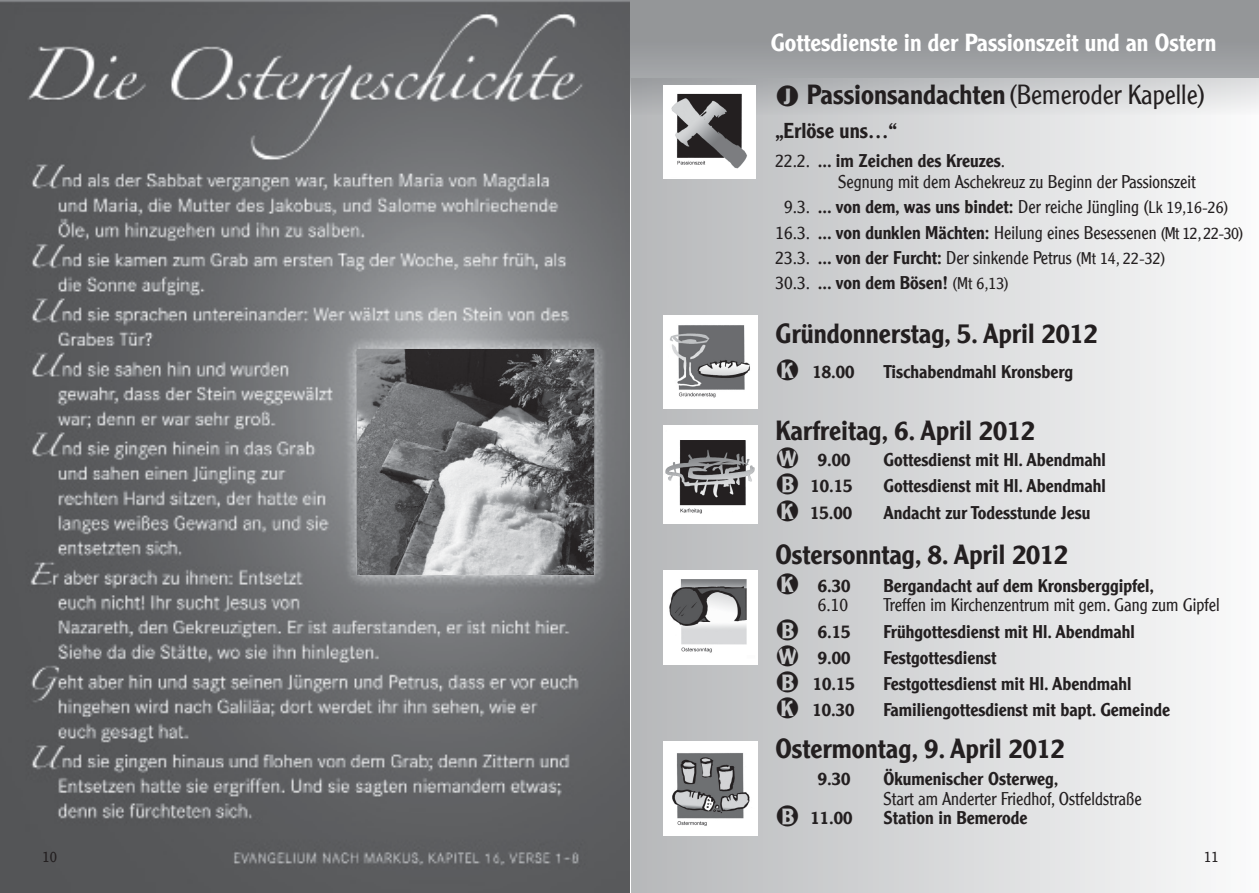
<style>
.page{position:relative;width:1259px;height:893px;background:#fff}
.page>*{position:absolute;margin:0;border:0;box-sizing:border-box;transform-origin:0 0}
.t1{font:500 27px "Clearface Gothic LH";color:#231f20}
.t2{font:300 27px "Clearface Gothic LH";color:#231f20}
.t3{font:500 24px "Clearface Gothic LH";color:#fff}
.t4{font:500 21px "Clearface Gothic LH";color:#231f20}
.t5{font:300 18px/25.2px "Clearface Gothic LH";color:#231f20}
.t6{font:500 18px "Clearface Gothic LH";color:#231f20}
.t7{font:300 15px "Clearface Gothic LH";color:#231f20}
.s1{font-weight:500}
.s2{font-size:16.5px}
</style>
<div class="page">
<div style="left:629px;top:0;width:630px;height:115px;background:linear-gradient(to right,#989a9d,#9a9c9e)"></div>
<img style="left:0;top:0;width:629px;height:893px">
<div style="left:631px;top:79px;width:628px;height:814px;background:linear-gradient(to right,#b6b8ba,#f9fafa)"></div>
<img style="left:357px;top:349px;width:236px;height:226px">
<img style="left:663px;top:315px;width:94px;height:94px">
<img style="left:663px;top:425px;width:94px;height:98px">
<img style="left:663px;top:742px;width:94px;height:93px">
<img style="left:663px;top:571px;width:94px;height:93px">
<img style="left:663px;top:85px;width:92px;height:94px">
<svg style="left:777px;top:86px;width:21px;height:21px"></svg>
<svg style="left:777px;top:360px;width:21px;height:21px"></svg>
<svg style="left:777px;top:447px;width:21px;height:21px"></svg>
<svg style="left:777px;top:474px;width:21px;height:47px"></svg>
<svg style="left:777px;top:573px;width:21px;height:21px"></svg>
<div style="left:777px;top:619px;width:21px;height:100px;background:#c7c8ca"></div>
<svg style="left:777px;top:806px;width:21px;height:21px"></svg>
<h2 class="t3" style="left:770px;top:28px;width:447px">Gottesdienste in der Passionszeit und an Ostern</h2>
<h1 class="t2" style="left:807px;top:79px;width:400px"><span class="s1">Passionsandachten</span> (Bemeroder Kapelle)</h1>
<p class="t4" style="left:775px;top:117px;width:123px">„Erlöse uns…“</p>
<p class="t5" style="left:838px;top:150px;width:359px;line-height:21px;text-indent:-63px">22.2. <span class="s1">... im Zeichen des Kreuzes</span>.<br>Segnung mit dem Aschekreuz zu Beginn der Passionszeit</p>
<p class="t5" style="left:775px;top:194px;width:469px;text-indent:9px">9.3. <span class="s1">... von dem, was uns bindet:</span> Der reiche Jüngling (<span class="s2">Lk 19,16-26)<br></span>16.3. <span class="s1">... von dunklen Mächten:</span> Heilung eines Besessenen <span class="s2">(Mt 12, 22-30)<br></span>23.3. <span class="s1">... von der Furcht:</span> Der sinkende Petrus <span class="s2">(Mt 14, 22-32)<br></span>30.3. <span class="s1">... von dem Bösen!</span> <span class="s2">(Mt 6,13)</span></p>
<h1 class="t1" style="left:775px;top:317px;width:324px">Gründonnerstag, 5. April 2012</h1>
<p class="t6" style="left:812px;top:361px;width:43px">18.00</p>
<p class="t6" style="left:883px;top:361px;width:191px">Tischabendmahl Kronsberg</p>
<h1 class="t1" style="left:775px;top:414px;width:261px">Karfreitag, 6. April 2012</h1>
<p class="t6" style="left:818px;top:449px;width:34px">9.00</p>
<p class="t6" style="left:883px;top:449px;width:224px">Gottesdienst mit Hl. Abendmahl</p>
<p class="t6" style="left:810px;top:475px;width:43px">10.15</p>
<p class="t6" style="left:883px;top:475px;width:224px">Gottesdienst mit Hl. Abendmahl</p>
<p class="t6" style="left:810px;top:501px;width:43px">15.00</p>
<p class="t6" style="left:883px;top:501px;width:208px">Andacht zur Todesstunde Jesu</p>
<h1 class="t1" style="left:775px;top:538px;width:294px">Ostersonntag, 8. April 2012</h1>
<p class="t6" style="left:818px;top:574px;width:34px">6.30</p>
<p class="t6" style="left:883px;top:574px;width:272px">Bergandacht auf dem Kronsberggipfel,</p>
<p class="t5" style="left:818px;top:592px;width:32px">6.10</p>
<p class="t5" style="left:883px;top:592px;width:338px">Treffen im Kirchenzentrum mit gem. Gang zum Gipfel</p>
<p class="t6" style="left:818px;top:620px;width:34px">6.15</p>
<p class="t6" style="left:883px;top:620px;width:253px">Frühgottesdienst mit Hl. Abendmahl</p>
<p class="t6" style="left:818px;top:646px;width:34px">9.00</p>
<p class="t6" style="left:883px;top:646px;width:114px">Festgottesdienst</p>
<p class="t6" style="left:812px;top:673px;width:43px">10.15</p>
<p class="t6" style="left:883px;top:673px;width:249px">Festgottesdienst mit Hl. Abendmahl</p>
<p class="t6" style="left:812px;top:699px;width:43px">10.30</p>
<p class="t6" style="left:883px;top:699px;width:288px">Familiengottesdienst mit bapt. Gemeinde</p>
<h1 class="t1" style="left:775px;top:731px;width:291px">Ostermontag, 9. April 2012</h1>
<p class="t6" style="left:818px;top:768px;width:34px">9.30</p>
<p class="t6" style="left:883px;top:768px;width:177px">Ökumenischer Osterweg,</p>
<p class="t5" style="left:883px;top:786px;width:260px">Start am Anderter Friedhof, Ostfeldstraße</p>
<p class="t6" style="left:810px;top:807px;width:43px">11.00</p>
<p class="t6" style="left:883px;top:807px;width:145px">Station in Bemerode</p>
<p class="t7" style="left:43px;top:848px;width:16px">10</p>
<p class="t7" style="left:1204px;top:848px;width:16px">11</p>
</div>
